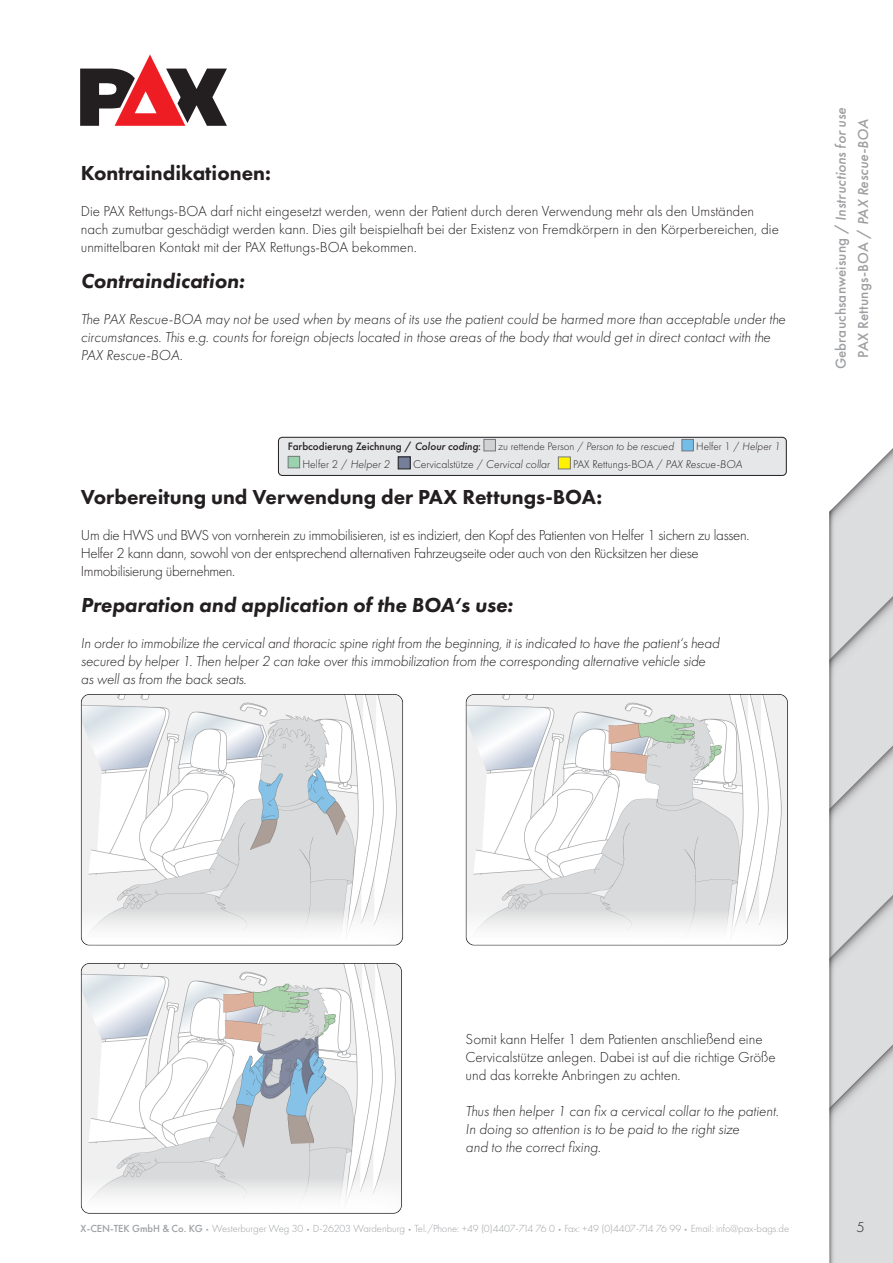
<style>
.page{position:relative;width:893px;height:1263px;background:#fff}
.page>*{position:absolute;margin:0;border:0;box-sizing:border-box;transform-origin:0 0}
.t1{font:800 21px "Futura PT";color:#231f20}
.t2{font:italic 800 21px "Futura PT";color:#231f20}
.t3{font:italic 300 15px/18px "Futura PT";letter-spacing:-.01em;color:#231f20}
.t4{font:300 15px/18px "Futura PT";color:#231f20}
.t5{font:300 15px/18px "Futura PT";letter-spacing:-.02em;color:#231f20}
.t6{font:500 15px/22.5px "Futura PT";letter-spacing:.01em;color:#9d9fa2;text-align:center}
.t7{font:300 11.7px "Futura PT";color:#231f20}
.t8{font:300 11.25px "Futura PT";color:#231f20}
.t9{font:500 11.25px "Futura PT";color:#231f20}
.t10{font:300 10.65px "Futura PT";letter-spacing:-.005em;color:#9d9fa2}
.s1{font-style:italic}
.s2{font-weight:500}
.s3{font-size:6.6px}
</style>
<div class="page">
<img style="left:80px;top:54px;width:813px;height:1209px">
<h1 class="t1" style="left:81px;top:160px;width:192px">Kontraindikationen:</h1>
<p class="t4" style="left:81px;top:202px;width:700px">Die PAX Rettungs-BOA darf nicht eingesetzt werden, wenn der Patient durch deren Verwendung mehr als den Umständen nach zumutbar geschädigt werden kann. Dies gilt beispielhaft bei der Existenz von Fremdkörpern in den Körperbereichen, die unmittelbaren Kontakt mit der PAX Rettungs-BOA bekommen.</p>
<h1 class="t2" style="left:81px;top:268px;width:165px">Contraindication:</h1>
<p class="t3" style="left:81px;top:310px;width:706px">The PAX Rescue-BOA may not be used when by means of its use the patient could be harmed more than acceptable under the circumstances. This e.g. counts for foreign objects located in those areas of the body that would get in direct contact with the<br>PAX Rescue-BOA.</p>
<p class="t9" style="left:288px;top:439px;width:195px">Farbcodierung Zeichnung / <span class="s1">Colour coding</span>:</p>
<p class="t8" style="left:498px;top:440px;width:177px">zu rettende Person / <span class="s1">Person to be rescued</span></p>
<p class="t8" style="left:696px;top:440px;width:85px">Helfer 1 / <span class="s1">Helper 1</span></p>
<p class="t7" style="left:302px;top:457px;width:89px">Helfer 2 / <span class="s1">Helper 2</span></p>
<p class="t7" style="left:413px;top:457px;width:138px">Cervicalstütze / <span class="s1">Cervical collar</span></p>
<p class="t7" style="left:573px;top:457px;width:171px">PAX Rettungs-BOA / <span class="s1">PAX Rescue-BOA</span></p>
<h1 class="t1" style="left:81px;top:484px;width:523px">Vorbereitung und Verwendung der PAX Rettungs-BOA:</h1>
<p class="t5" style="left:81px;top:526px;width:670px">Um die HWS und BWS von vornherein zu immobilisieren, ist es indiziert, den Kopf des Patienten von Helfer 1 sichern zu lassen.<br>Helfer 2 kann dann, sowohl von der entsprechend alternativen Fahrzeugseite oder auch von den Rücksitzen her diese<br>Immobilisierung übernehmen.</p>
<h1 class="t2" style="left:81px;top:592px;width:434px">Preparation and application of the BOA‘s use:</h1>
<p class="t3" style="left:81px;top:634px;width:640px">In order to immobilize the cervical and thoracic spine right from the beginning, it is indicated to have the patient‘s head secured by helper 1. Then helper 2 can take over this immobilization from the corresponding alternative vehicle side as well as from the back seats.</p>
<p class="t6" style="left:829px;top:369px;width:263px;rotate:-90deg">Gebrauchsanweisung / <span class="s1">Instructions for use<br></span>PAX Rettungs-BOA / <span class="s1">PAX Rescue-BOA</span></p>
<p class="t4" style="left:466px;top:1030px;width:312px">Somit kann Helfer 1 dem Patienten anschließend eine<br>Cervicalstütze anlegen. Dabei ist auf die richtige Größe und das korrekte Anbringen zu achten.</p>
<p class="t3" style="left:466px;top:1102px;width:315px">Thus then helper 1 can fix a cervical collar to the patient.<br>In doing so attention is to be paid to the right size<br>and to the correct fixing.</p>
<p class="t10" style="left:81px;top:1223px;width:710px"><span class="s2">X-CEN-TEK GmbH &amp; Co. KG</span> <span class="s3">•</span> Westerburger Weg 30 <span class="s3">•</span> D-26203 Wardenburg <span class="s3">•</span> Tel./Phone: +49 (0)4407-714 76 0 <span class="s3">•</span> Fax: +49 (0)4407-714 76 99 <span class="s3">•</span> Email: info@pax-bags.de</p>
<p class="t4" style="left:856px;top:1218px;width:10px">5</p>
</div>
